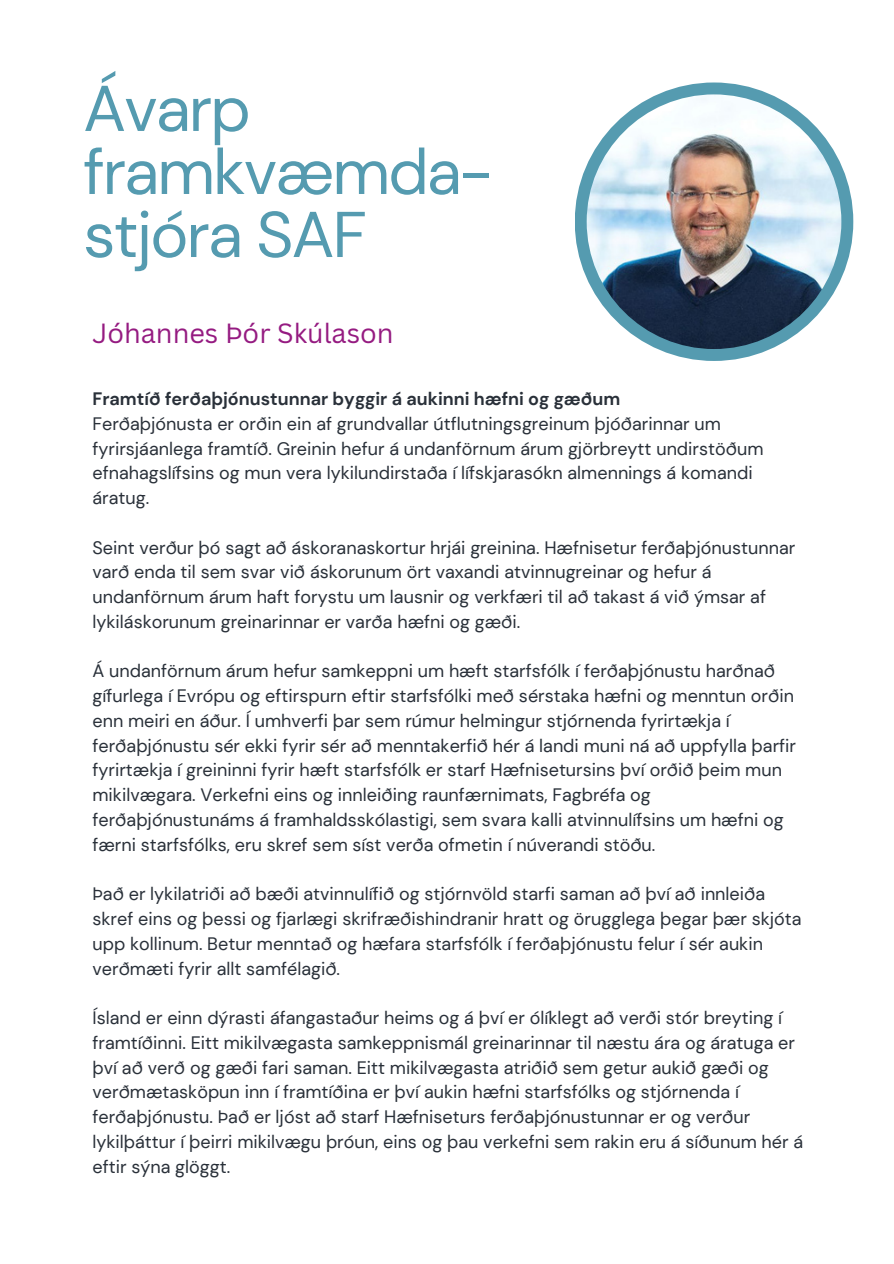
<style>
.page{position:relative;width:894px;height:1264px;background:#fff}
.page>*{position:absolute;margin:0;border:0;box-sizing:border-box;transform-origin:0 0}
.t1{font:64.5px/63px "DM Sans";letter-spacing:-.03em;color:#559bb0}
.t2{font:27px "Canva Sans";color:#951b81}
.t3{font:18px/24.8px "DM Sans";color:#293039}
.t4{font:700 18px "DM Sans";color:#293039}
</style>
<div class="page">
<div style="left:574px;top:82px;width:279px;height:279px;background:#559bb0;border-radius:50%"></div>
<img style="left:586px;top:94px;width:255px;height:255px;border-radius:50%">
<p class="t1" style="left:83px;top:77px;width:411px">Ávarp framkvæmda&shy;stjóra SAF</p>
<p class="t2" style="left:92px;top:314px;width:302px">Jóhannes Þór Skúlason</p>
<h1 class="t4" style="left:92px;top:387px;width:529px">Framtíð ferðaþjónustunnar byggir á aukinni hæfni og gæðum</h1>
<p class="t3" style="left:92px;top:411px;width:672px">Ferðaþjónusta er orðin ein af grundvallar útflutningsgreinum þjóðarinnar um fyrirsjáanlega framtíð. Greinin hefur á undanförnum árum gjörbreytt undirstöðum efnahagslífsins og mun vera lykilundirstaða í lífskjarasókn almennings á komandi áratug.</p>
<p class="t3" style="left:92px;top:535px;width:704px">Seint verður þó sagt að áskoranaskortur hrjái greinina. Hæfnisetur ferðaþjónustunnar varð enda til sem svar við áskorunum ört vaxandi atvinnugreinar og hefur á undanförnum árum haft forystu um lausnir og verkfæri til að takast á við ýmsar af lykiláskorunum greinarinnar er varða hæfni og gæði.</p>
<p class="t3" style="left:92px;top:659px;width:704px">Á undanförnum árum hefur samkeppni um hæft starfsfólk í ferðaþjónustu harðnað gífurlega í Evrópu og eftirspurn eftir starfsfólki með sérstaka hæfni og menntun orðin enn meiri en áður. Í umhverfi þar sem rúmur helmingur stjórnenda fyrirtækja í ferðaþjónustu sér ekki fyrir sér að menntakerfið hér á landi muni ná að uppfylla þarfir fyrirtækja í greininni fyrir hæft starfsfólk er starf Hæfnisetursins því orðið þeim mun mikilvægara. Verkefni eins og innleiðing raunfærnimats, Fagbréfa og ferðaþjónustunáms á framhaldsskólastigi, sem svara kalli atvinnulífsins um hæfni og færni starfsfólks, eru skref sem síst verða ofmetin í núverandi stöðu.</p>
<p class="t3" style="left:92px;top:881px;width:710px">Það er lykilatriði að bæði atvinnulífið og stjórnvöld starfi saman að því að innleiða skref eins og þessi og fjarlægi skrifræðishindranir hratt og örugglega þegar þær skjóta upp kollinum. Betur menntað og hæfara starfsfólk í ferðaþjónustu felur í sér aukin verðmæti fyrir allt samfélagið.</p>
<p class="t3" style="left:92px;top:1005px;width:712px">Ísland er einn dýrasti áfangastaður heims og á því er ólíklegt að verði stór breyting í framtíðinni. Eitt mikilvægasta samkeppnismál greinarinnar til næstu ára og áratuga er því að verð og gæði fari saman. Eitt mikilvægasta atriðið sem getur aukið gæði og verðmætasköpun inn í framtíðina er því aukin hæfni starfsfólks og stjórnenda í ferðaþjónustu. Það er ljóst að starf Hæfniseturs ferðaþjónustunnar er og verður lykilþáttur í þeirri mikilvægu þróun, eins og þau verkefni sem rakin eru á síðunum hér á eftir sýna glöggt.</p>
</div>
